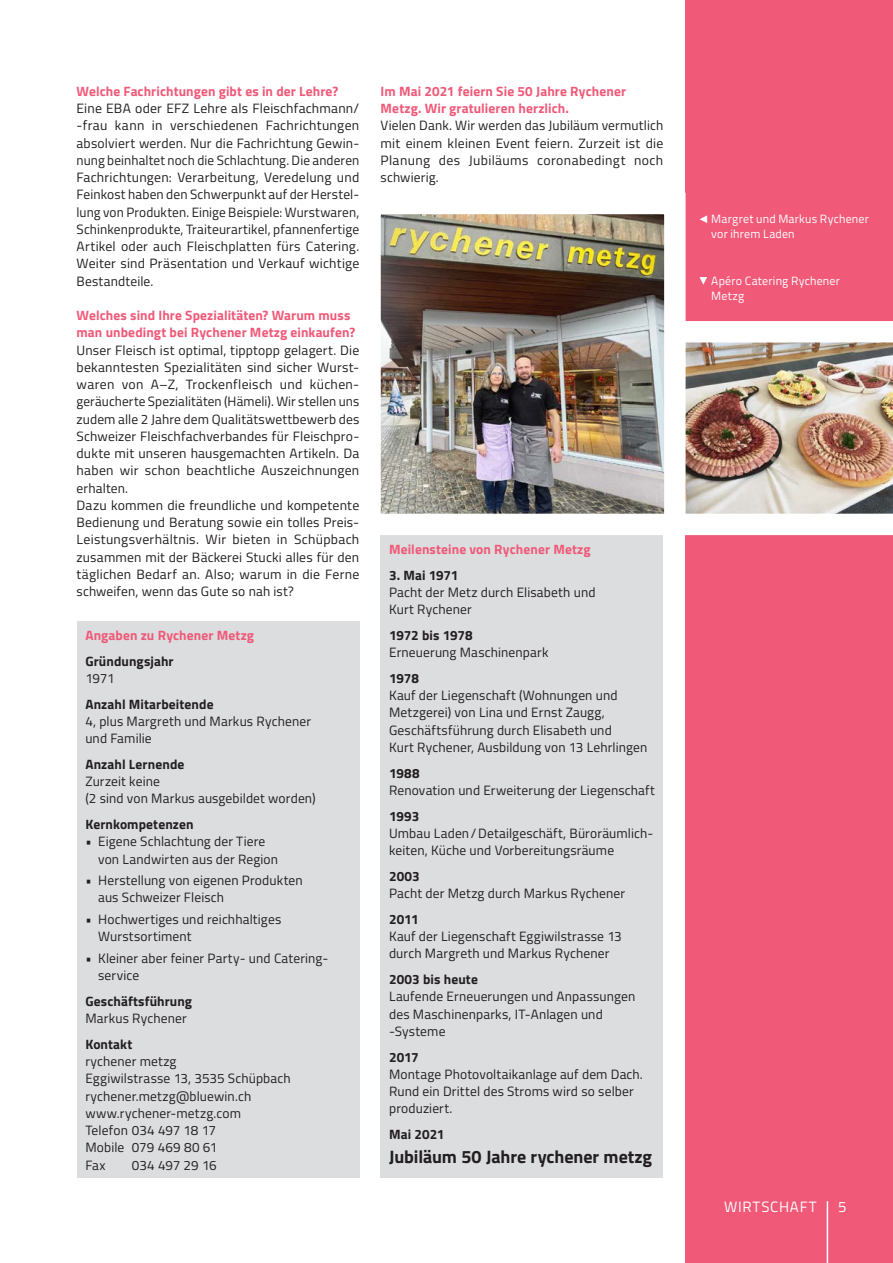
<style>
.page{position:relative;width:893px;height:1263px;background:#fff}
.page>*{position:absolute;margin:0;border:0;box-sizing:border-box;transform-origin:0 0}
.t1{font:700 18px "Titillium";letter-spacing:-.005em;color:#231f20}
.t2{font:15px "Titillium";letter-spacing:.05em;color:#fff}
.t3{font:13.5px/17.2px "Titillium";letter-spacing:.01em;color:#231f20}
.t4{font:700 13.5px/17.2px "Titillium";letter-spacing:.01em;color:#f05978}
.t5{font:700 13.5px "Titillium";letter-spacing:.005em;color:#231f20}
.t6{font:12px/15px "Titillium";letter-spacing:.015em;color:#fff}
</style>
<div class="page">
<div style="left:686px;top:0;width:207px;height:1263px;background:#f05978"></div>
<svg style="left:699px;top:215px;width:8px;height:8px"></svg>
<svg style="left:699px;top:277px;width:8px;height:8px"></svg>
<div style="left:77px;top:621px;width:283px;height:557px;background:#dcdddf"></div>
<img style="left:696px;top:321px;width:197px;height:215px">
<div style="left:381px;top:535px;width:282px;height:643px;background:#dcdddf"></div>
<img style="left:380px;top:182px;width:316px;height:364px">
<hr style="left:827px;top:1201px;width:1px;height:62px;background:#fff">
<p class="t4" style="left:77px;top:82px;width:263px">Welche Fachrichtungen gibt es in der Lehre?</p>
<p class="t3" style="left:77px;top:99px;width:284px;text-align:justify">Eine EBA oder EFZ Lehre als Fleischfachmann/ -frau kann in verschiedenen Fachrichtungen absolviert werden. Nur die Fachrichtung Gewin&shy;nung beinhaltet noch die Schlachtung. Die anderen Fachrichtungen: Verarbeitung, Veredelung und Feinkost haben den Schwerpunkt auf der Herstel&shy;lung von Produkten. Einige Beispiele: Wurstwaren, Schinkenprodukte, Traiteurartikel, pfannenfertige Artikel oder auch Fleischplatten fürs Catering.<br>Weiter sind Präsentation und Verkauf wichtige Bestandteile.</p>
<p class="t4" style="left:77px;top:306px;width:280px">Welches sind Ihre Spezialitäten? Warum muss man unbedingt bei Rychener Metzg einkaufen?</p>
<p class="t3" style="left:77px;top:341px;width:284px">Unser Fleisch ist optimal, tipptopp gelagert. Die bekanntesten Spezialitäten sind sicher Wurst&shy;waren von A–Z, Trockenfleisch und küchen&shy;geräucherte Spezialitäten (Hämeli). Wir stellen uns zudem alle 2 Jahre dem Qualitätswettbewerb des Schweizer Fleischfachverbandes für Fleischpro&shy;dukte mit unseren hausgemachten Artikeln. Da haben wir schon beachtliche Auszeichnungen erhalten.<br>Dazu kommen die freundliche und kompetente Bedienung und Beratung sowie ein tolles Preis-Leistungsverhältnis. Wir bieten in Schüpbach zusammen mit der Bäckerei Stucki alles für den täglichen Bedarf an. Also; warum in die Ferne schweifen, wenn das Gute so nah ist?</p>
<p class="t4" style="left:85px;top:626px;width:170px">Angaben zu Rychener Metzg</p>
<p class="t5" style="left:85px;top:650px;width:90px">Gründungsjahr</p>
<p class="t3" style="left:85px;top:669px;width:31px">1971</p>
<p class="t5" style="left:85px;top:693px;width:130px">Anzahl Mitarbeitende</p>
<p class="t3" style="left:85px;top:712px;width:227px">4, plus Margreth und Markus Rychener und Familie</p>
<p class="t5" style="left:85px;top:754px;width:101px">Anzahl Lernende</p>
<p class="t3" style="left:85px;top:772px;width:232px">Zurzeit keine<br>(2 sind von Markus ausgebildet worden)</p>
<p class="t5" style="left:85px;top:814px;width:110px">Kernkompetenzen</p>
<p class="t3" style="left:98px;top:832px;width:181px;text-indent:-13px">• Eigene Schlachtung der Tiere von Landwirten aus der Region</p>
<p class="t3" style="left:98px;top:871px;width:206px;text-indent:-13px">• Herstellung von eigenen Produkten aus Schweizer Fleisch</p>
<p class="t3" style="left:98px;top:910px;width:185px;text-indent:-13px">• Hochwertiges und reichhaltiges<br>Wurstsortiment</p>
<p class="t3" style="left:98px;top:949px;width:229px;text-indent:-13px">• Kleiner aber feiner Party- und Catering&shy;service</p>
<p class="t5" style="left:85px;top:991px;width:108px">Geschäftsführung</p>
<p class="t3" style="left:85px;top:1009px;width:103px">Markus Rychener</p>
<p class="t5" style="left:85px;top:1034px;width:49px">Kontakt</p>
<p class="t3" style="left:85px;top:1052px;width:207px">rychener metzg<br>Eggiwilstrasse 13, 3535 Schüpbach rychener.metzg@bluewin.ch www.rychener-metzg.com<br>Telefon 034 497 18 17<br>Mobile 079 469 80 61<br>Fax</p>
<p class="t3" style="left:132px;top:1155px;width:86px">034 497 29 16</p>
<p class="t4" style="left:381px;top:82px;width:247px">Im Mai 2021 feiern Sie 50 Jahre Rychener<br>Metzg. Wir gratulieren herzlich.</p>
<p class="t3" style="left:381px;top:116px;width:284px;text-align:justify">Vielen Dank. Wir werden das Jubiläum vermutlich mit einem kleinen Event feiern. Zurzeit ist die Planung des Jubiläums coronabedingt noch schwierig.</p>
<p class="t4" style="left:389px;top:540px;width:203px">Meilensteine von Rychener Metzg</p>
<p class="t5" style="left:389px;top:564px;width:71px">3. Mai 1971</p>
<p class="t3" style="left:389px;top:583px;width:208px">Pacht der Metz durch Elisabeth und<br>Kurt Rychener</p>
<p class="t5" style="left:389px;top:625px;width:85px">1972 bis 1978</p>
<p class="t3" style="left:389px;top:643px;width:161px">Erneuerung Maschinenpark</p>
<p class="t5" style="left:389px;top:668px;width:31px">1978</p>
<p class="t3" style="left:389px;top:686px;width:260px">Kauf der Liegenschaft (Wohnungen und Metzgerei) von Lina und Ernst Zaugg, Geschäftsführung durch Elisabeth und<br>Kurt Rychener, Ausbildung von 13 Lehrlingen</p>
<p class="t5" style="left:389px;top:762px;width:32px">1988</p>
<p class="t3" style="left:389px;top:781px;width:267px">Renovation und Erweiterung der Liegenschaft</p>
<p class="t5" style="left:389px;top:805px;width:32px">1993</p>
<p class="t3" style="left:389px;top:824px;width:266px">Umbau Laden/Detailgeschäft, Büroräumlich&shy;keiten, Küche und Vorbereitungsräume</p>
<p class="t5" style="left:389px;top:866px;width:32px">2003</p>
<p class="t3" style="left:389px;top:884px;width:238px">Pacht der Metzg durch Markus Rychener</p>
<p class="t5" style="left:389px;top:909px;width:31px">2011</p>
<p class="t3" style="left:389px;top:927px;width:234px">Kauf der Liegenschaft Eggiwilstrasse 13 durch Margreth und Markus Rychener</p>
<p class="t5" style="left:389px;top:969px;width:90px">2003 bis heute</p>
<p class="t3" style="left:389px;top:987px;width:248px">Laufende Erneuerungen und Anpassungen des Maschinenparks, IT-Anlagen und -Systeme</p>
<p class="t5" style="left:389px;top:1046px;width:31px">2017</p>
<p class="t3" style="left:389px;top:1065px;width:255px">Montage Photovoltaikanlage auf dem Dach.<br>Rund ein Drittel des Stroms wird so selber produziert.</p>
<p class="t5" style="left:389px;top:1124px;width:57px">Mai 2021</p>
<h1 class="t1" style="left:389px;top:1143px;width:265px">Jubiläum 50 Jahre rychener metzg</h1>
<p class="t6" style="left:711px;top:211px;width:159px">Margret und Markus Rychener vor ihrem Laden</p>
<p class="t6" style="left:711px;top:272px;width:130px">Apéro Catering Rychener<br>Metzg</p>
<p class="t2" style="left:724px;top:1195px;width:94px">WIRTSCHAFT</p>
<p class="t2" style="left:838px;top:1195px;width:10px">5</p>
</div>
